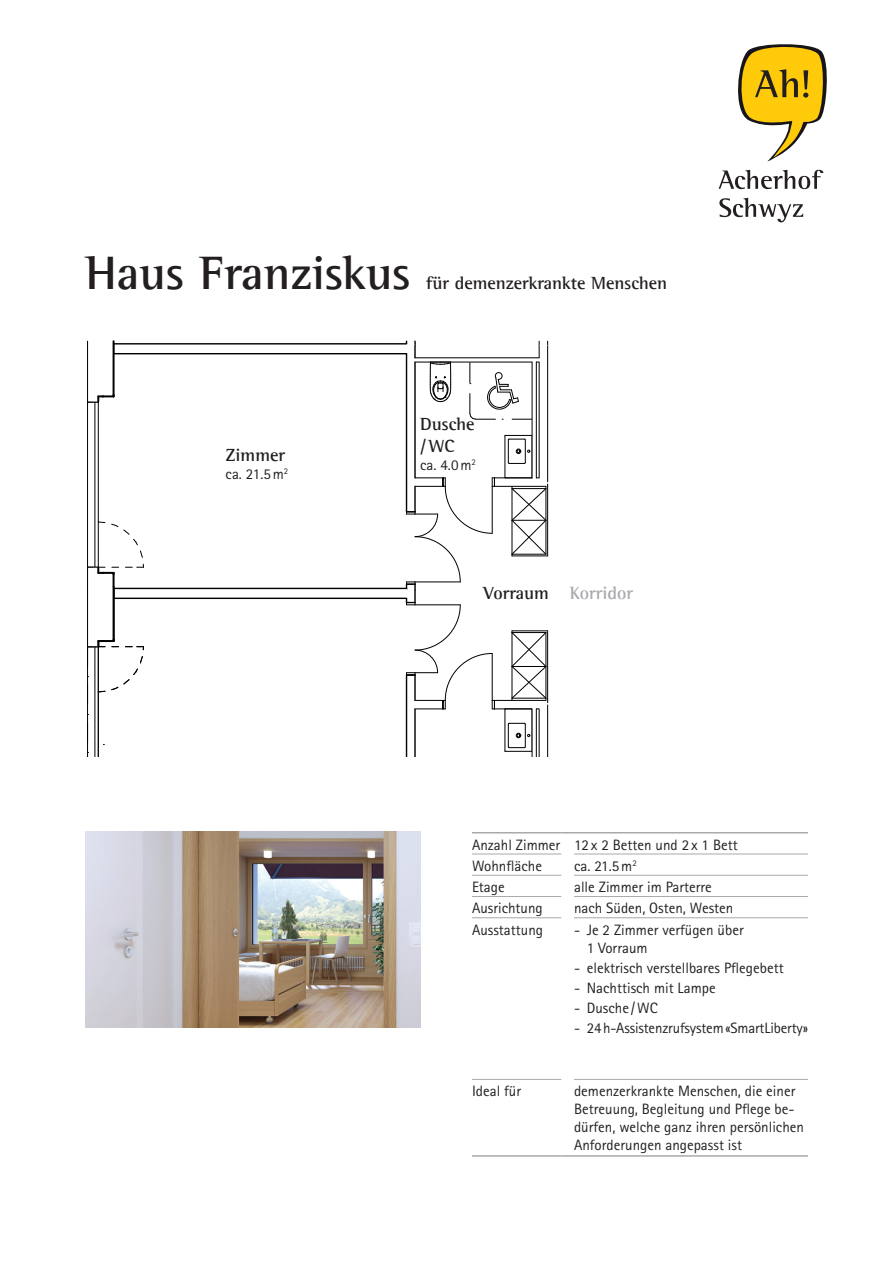
<style>
.page{position:relative;width:893px;height:1263px;background:#fff}
.page>*{position:absolute;margin:0;border:0;box-sizing:border-box;transform-origin:0 0}
.t1{font:700 48px "Rotis Semi Serif Pro";color:#231f20}
.t2{font:700 18px/21.6px "Rotis Semi Serif Pro";color:#231f20}
.t3{font:700 18px "Rotis Semi Serif Pro";color:#a8a9ad}
.t4{font:15px/18px "Rotis Sans Serif Pro";color:#231f20}
.s1{color:#231f20}
</style>
<div class="page">
<img style="left:85px;top:832px;width:336px;height:195px">
<hr style="left:472px;top:832px;width:89px;height:1px;background:#a8a9ad">
<svg style="left:561px;top:832px;width:13px;height:1px"></svg>
<hr style="left:574px;top:832px;width:234px;height:1px;background:#a8a9ad">
<hr style="left:472px;top:1155px;width:89px;height:2px;background:#a8a9ad">
<svg style="left:561px;top:1155px;width:13px;height:2px"></svg>
<hr style="left:574px;top:1155px;width:234px;height:2px;background:#a8a9ad">
<hr style="left:472px;top:854px;width:89px;height:1px;background:#a8a9ad">
<hr style="left:574px;top:854px;width:234px;height:1px;background:#a8a9ad">
<hr style="left:472px;top:875px;width:89px;height:1px;background:#a8a9ad">
<hr style="left:574px;top:875px;width:234px;height:1px;background:#a8a9ad">
<hr style="left:472px;top:896px;width:89px;height:1px;background:#a8a9ad">
<hr style="left:574px;top:896px;width:234px;height:1px;background:#a8a9ad">
<hr style="left:472px;top:917px;width:89px;height:1px;background:#a8a9ad">
<hr style="left:574px;top:917px;width:234px;height:1px;background:#a8a9ad">
<hr style="left:472px;top:1079px;width:89px;height:1px;background:#a8a9ad">
<hr style="left:574px;top:1079px;width:234px;height:1px;background:#a8a9ad">
<hr style="left:414px;top:709px;width:2px;height:48px;background:#000001">
<hr style="left:406px;top:675px;width:1px;height:82px;background:#000001">
<hr style="left:547px;top:705px;width:1px;height:52px;background:#000001">
<hr style="left:539px;top:709px;width:1px;height:48px;background:#000001">
<hr style="left:87px;top:647px;width:1px;height:110px;background:#000001">
<hr style="left:98px;top:692px;width:1px;height:65px;background:#000001">
<hr style="left:505px;top:709px;width:1px;height:42px;background:#000001">
<hr style="left:95px;top:647px;width:1px;height:110px;background:#000001">
<svg style="left:505px;top:723px;width:27px;height:29px"></svg>
<hr style="left:532px;top:709px;width:1px;height:48px;background:#000001">
<hr style="left:536px;top:709px;width:1px;height:48px;background:#000001">
<svg style="left:87px;top:341px;width:461px;height:374px"></svg>
<hr style="left:87px;top:587px;width:1px;height:59px;background:#000001">
<hr style="left:113px;top:587px;width:2px;height:54px;background:#000001">
<svg style="left:738px;top:44px;width:89px;height:118px"></svg>
<svg style="left:719px;top:198px;width:84px;height:24px"></svg>
<svg style="left:719px;top:170px;width:104px;height:19px"></svg>
<h1 class="t1" style="left:85px;top:243px;width:327px">Haus Franziskus</h1>
<p class="t2" style="left:426px;top:272px;width:243px">für demenzerkrankte Menschen</p>
<p class="t2" style="left:226px;top:444px;width:61px">Zimmer</p>
<p class="t4" style="left:226px;top:465px;width:64px">ca. 21.5m<sup>2</sup></p>
<p class="t2" style="left:420px;top:413px;width:56px">Dusche /WC</p>
<p class="t4" style="left:420px;top:456px;width:57px">ca. 4.0m<sup>2</sup></p>
<p class="t3" style="left:483px;top:582px;width:152px"><span class="s1">Vorraum</span> Korridor</p>
<p class="t4" style="left:472px;top:834px;width:267px;line-height:21.3px">Anzahl Zimmer 12x 2 Betten und 2 x 1 Bett<br>Wohnfläche</p>
<p class="t4" style="left:574px;top:857px;width:64px">ca. 21.5m<sup>2</sup></p>
<p class="t4" style="left:472px;top:878px;width:34px">Etage</p>
<p class="t4" style="left:574px;top:878px;width:139px">alle Zimmer im Parterre</p>
<p class="t4" style="left:472px;top:899px;width:72px">Ausrichtung</p>
<p class="t4" style="left:574px;top:899px;width:161px">nach Süden, Osten, Westen</p>
<p class="t4" style="left:472px;top:920px;width:73px">Ausstattung</p>
<p class="t4" style="left:587px;top:920px;width:158px;text-indent:-13px">- Je 2 Zimmer verfügen über<br>1 Vorraum</p>
<p class="t4" style="left:574px;top:959px;width:211px">- elektrisch verstellbares Pflegebett</p>
<p class="t4" style="left:574px;top:979px;width:143px">- Nachttisch mit Lampe</p>
<p class="t4" style="left:574px;top:999px;width:85px">- Dusche /WC</p>
<p class="t4" style="left:574px;top:1019px;width:235px">- 24h-Assistenzrufsystem «SmartLiberty»</p>
<p class="t4" style="left:472px;top:1082px;width:51px">Ideal für</p>
<p class="t4" style="left:574px;top:1082px;width:231px">demenzerkrankte Menschen, die einer Betreuung, Begleitung und Pflege be&shy;dürfen, welche ganz ihren persönlichen Anforderungen angepasst ist</p>
</div>
